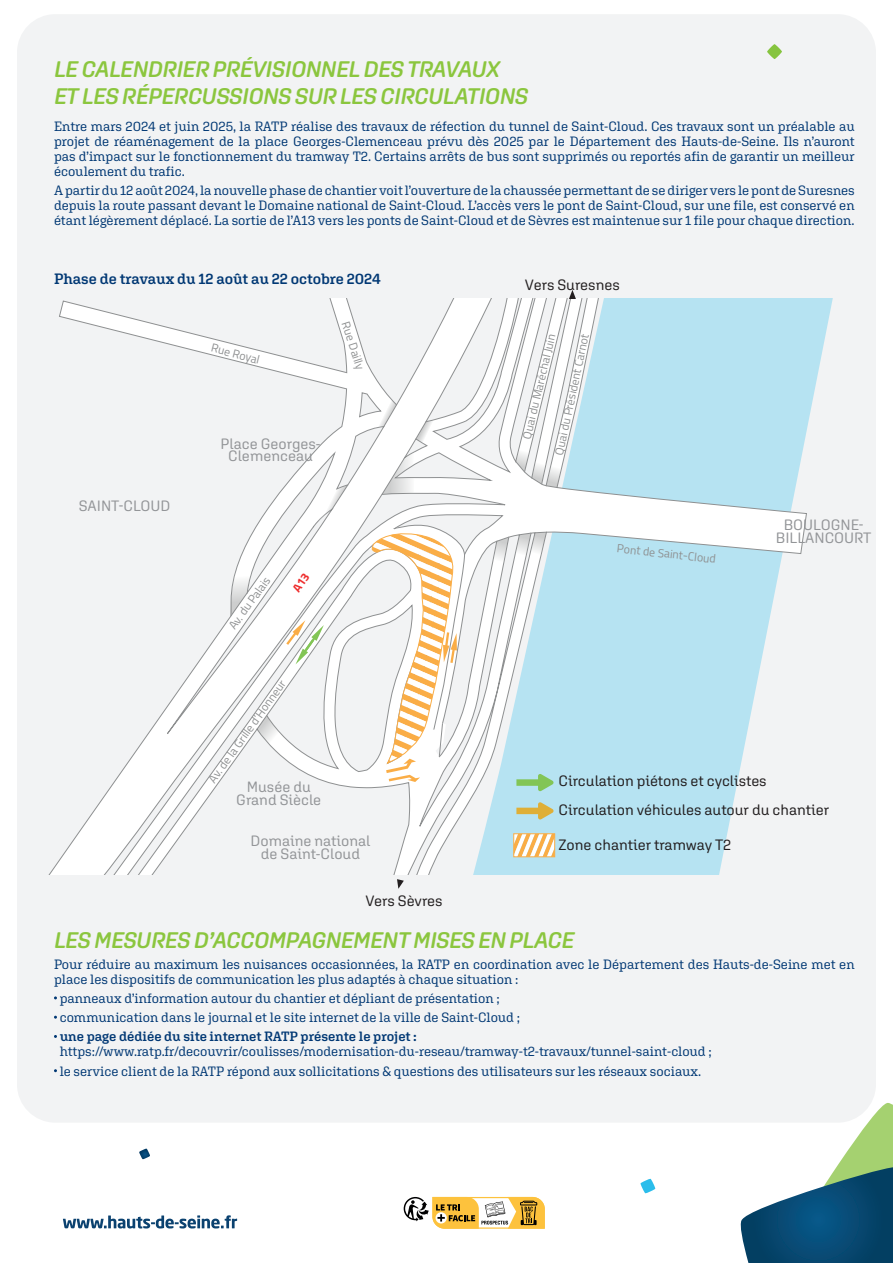
<style>
.page{position:relative;width:893px;height:1263px;background:#fff}
.page>*{position:absolute;margin:0;border:0;box-sizing:border-box;transform-origin:0 0}
.t1{font:italic 600 22.5px/27px "Aglet Sans";letter-spacing:-.025em;color:#8bc63e}
.t2{font:15px/28.3px "Aglet Sans";letter-spacing:-.005em;color:#231f20}
.t3{font:15px/13.5px "Aglet Sans";color:#939598;text-align:center}
.t4{font:600 15px "Aglet Slab";letter-spacing:-.01em;color:#013874}
.t5{font:13.5px/15px "Aglet Slab";letter-spacing:-.005em;color:#013874}
.t6{font:600 13.5px "Aglet Slab";letter-spacing:-.005em;color:#013874}
.t7{font:11.85px "Cairo";color:#8e9091}
</style>
<div class="page">
<div style="left:17px;top:14px;width:859px;height:1109px;background:#f2f3f4;border-radius:38px"></div>
<svg style="left:740px;top:1103px;width:153px;height:160px"></svg>
<svg style="left:403px;top:1196px;width:142px;height:33px"></svg>
<svg style="left:63px;top:1215px;width:174px;height:13px"></svg>
<svg style="left:807px;top:299px;width:26px;height:129px"></svg>
<svg style="left:48px;top:299px;width:759px;height:576px"></svg>
<svg style="left:230px;top:572px;width:21px;height:45px"></svg>
<svg style="left:256px;top:714px;width:24px;height:31px"></svg>
<svg style="left:515px;top:448px;width:46px;height:40px"></svg>
<svg style="left:381px;top:452px;width:34px;height:43px"></svg>
<svg style="left:516px;top:531px;width:31px;height:25px"></svg>
<svg style="left:493px;top:536px;width:17px;height:26px"></svg>
<svg style="left:318px;top:484px;width:31px;height:37px"></svg>
<svg style="left:374px;top:398px;width:24px;height:30px"></svg>
<svg style="left:415px;top:420px;width:21px;height:23px"></svg>
<svg style="left:286px;top:620px;width:38px;height:44px"></svg>
<svg style="left:369px;top:522px;width:96px;height:260px"></svg>
<svg style="left:515px;top:834px;width:41px;height:23px"></svg>
<div style="left:513px;top:833px;width:42px;height:24px;border:1px solid #faad45"></div>
<svg style="left:569px;top:290px;width:7px;height:9px"></svg>
<svg style="left:397px;top:879px;width:7px;height:10px"></svg>
<svg style="left:767px;top:44px;width:15px;height:15px"></svg>
<svg style="left:139px;top:1148px;width:11px;height:11px"></svg>
<svg style="left:640px;top:1179px;width:15px;height:14px"></svg>
<div style="left:516px;top:808px;width:30px;height:6px;background:#dfaf37"></div>
<div style="left:516px;top:779px;width:30px;height:7px;background:#82c556"></div>
<svg style="left:538px;top:802px;width:16px;height:18px"></svg>
<svg style="left:538px;top:773px;width:16px;height:19px"></svg>
<svg style="left:292px;top:572px;width:18px;height:21px"></svg>
<h1 class="t1" style="left:54px;top:55px;width:476px">LE CALENDRIER PRÉVISIONNEL DES TRAVAUX<br>ET LES RÉPERCUSSIONS SUR LES CIRCULATIONS</h1>
<p class="t5" style="left:54px;top:118px;width:802px;text-align:justify">Entre mars 2024 et juin 2025, la RATP réalise des travaux de réfection du tunnel de Saint-Cloud. Ces travaux sont un préalable au projet de réaménagement de la place Georges-Clemenceau prévu dès 2025 par le Département des Hauts-de-Seine. Ils n’auront pas d’impact sur le fonctionnement du tramway T2. Certains arrêts de bus sont supprimés ou reportés afin de garantir un meilleur écoulement du trafic.</p>
<p class="t5" style="left:54px;top:183px;width:802px;text-align:justify">A partir du 12 août 2024, la nouvelle phase de chantier voit l’ouverture de la chaussée permettant de se diriger vers le pont de Suresnes depuis la route passant devant le Domaine national de Saint-Cloud. L’accès vers le pont de Saint-Cloud, sur une file, est conservé en étant légèrement déplacé. La sortie de l’A13 vers les ponts de Saint-Cloud et de Sèvres est maintenue sur 1 file pour chaque direction.</p>
<p class="t4" style="left:54px;top:270px;width:328px">Phase de travaux du 12 août au 22 octobre 2024</p>
<p class="t2" style="left:525px;top:270px;width:96px">Vers Suresnes</p>
<p class="t3" style="left:79px;top:499px;width:93px">SAINT-CLOUD</p>
<p class="t7" style="left:214px;top:339px;width:51px;rotate:14deg">Rue Royal</p>
<p class="t3" style="left:221px;top:437px;width:102px;line-height:12px">Place Georges-<br>Clemenceau</p>
<p class="t7" style="left:354px;top:319px;width:51px;rotate:72deg">Rue Dailly</p>
<p class="t7" style="left:550px;top:453px;width:125px;rotate:-78deg">Quai du Président Carnot</p>
<p class="t7" style="left:518px;top:436px;width:109px;rotate:-76deg">Quai du Maréchal Juin</p>
<p class="t7" style="left:224px;top:623px;width:63px;rotate:-54deg">Av. du Palais</p>
<p class="t7" style="left:204px;top:776px;width:125px;rotate:-54deg">Av. de la Grille d’Honneur</p>
<p class="t3" style="left:236px;top:780px;width:86px">Musée du<br>Grand Siècle</p>
<p class="t7" style="left:618px;top:540px;width:101px;rotate:6deg">Pont de Saint-Cloud</p>
<p class="t3" style="left:776px;top:518px;width:97px">BOULOGNE-<br>BILLANCOURT</p>
<p class="t2" style="left:559px;top:767px;width:272px">Circulation piétons et cyclistes<br>Circulation véhicules autour du chantier</p>
<p class="t3" style="left:250px;top:834px;width:122px">Domaine national de Saint-Cloud</p>
<p class="t2" style="left:365px;top:886px;width:79px">Vers Sèvres</p>
<p class="t2" style="left:559px;top:830px;width:174px">Zone chantier tramway T2</p>
<h1 class="t1" style="left:54px;top:926px;width:522px">LES MESURES D’ACCOMPAGNEMENT MISES EN PLACE</h1>
<p class="t5" style="left:54px;top:956px;width:802px">Pour réduire au maximum les nuisances occasionnées, la RATP en coordination avec le Département des Hauts-de-Seine met en place les dispositifs de communication les plus adaptés à chaque situation :</p>
<p class="t5" style="left:60px;top:988px;width:462px;line-height:19.2px">panneaux d’information autour du chantier et dépliant de présentation ; communication dans le journal et le site internet de la ville de Saint-Cloud ;</p>
<p class="t6" style="left:60px;top:1028px;width:359px">une page dédiée du site internet RATP présente le projet :</p>
<p class="t5" style="left:60px;top:1042px;width:654px;line-height:19.2px">https://www.ratp.fr/decouvrir/coulisses/modernisation-du-reseau/tramway-t2-travaux/tunnel-saint-cloud ; le service client de la RATP répond aux sollicitations &amp; questions des utilisateurs sur les réseaux sociaux.</p>
</div>
